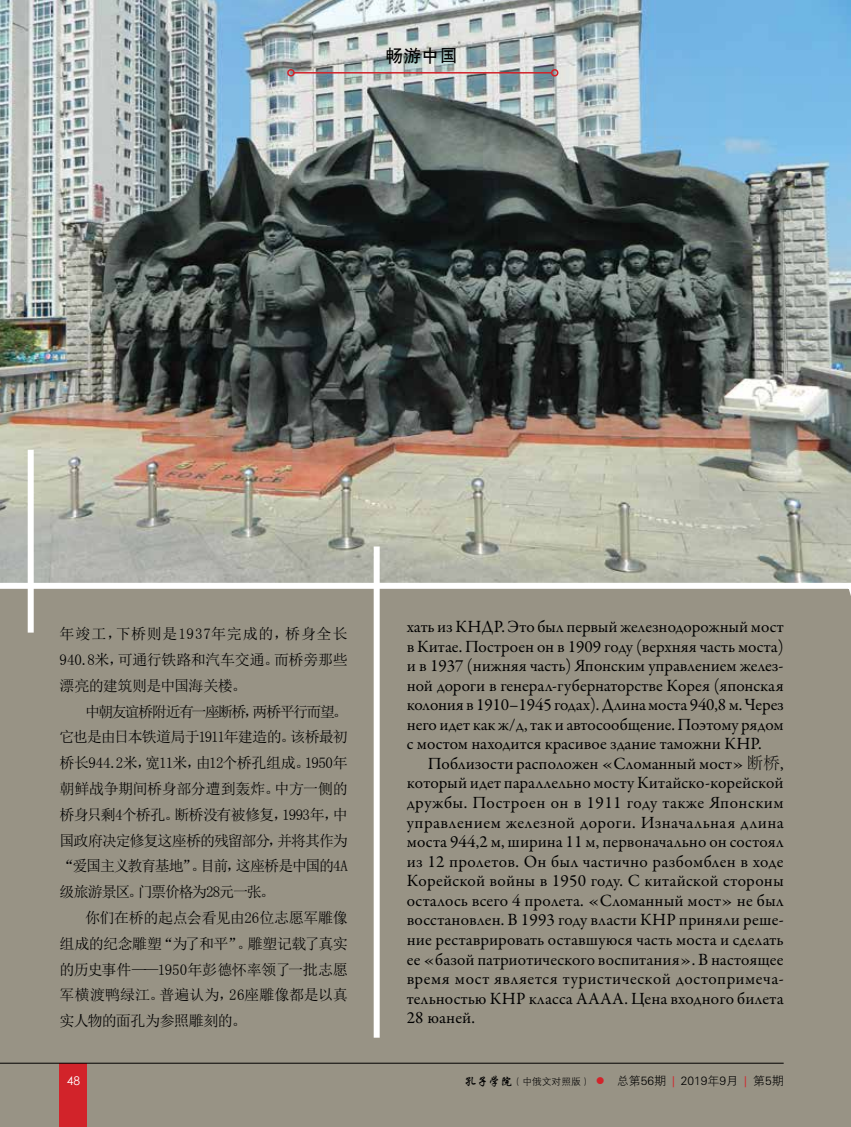
<style>
.page{position:relative;width:851px;height:1127px;background:#fff}
.page>*{position:absolute;margin:0;border:0;box-sizing:border-box;transform-origin:0 0}
.t1{font:18px "MS Hei";color:#000}
.t2{font:17.25px/19.5px "Garamond Premr Pro";letter-spacing:.005em;color:#000;text-align:justify}
.t3{font:15px/25.8px "Sim Sun";letter-spacing:-.03em;color:#000;text-align:justify}
.t4{font:12px "FZXH1 JW GB1 0";color:#000}
.t5{font:12px "Century Gothic";color:#fff}
.s1{font-family:"Adobe Song Std";font-weight:300;font-size:16.5px}
.s2{font-family:"ST Xingkai"}
.s3{font-size:9.75px}
.s4{color:#d2232a}
.s5{font-family:"Century Gothic";color:#d2232a}
</style>
<div class="page">
<div style="left:0;top:0;width:850px;height:1127px;background:#989385"></div>
<div style="left:60px;top:1063px;width:27px;height:64px;background:#d2232a"></div>
<hr style="left:0;top:1063px;width:783px;height:1px;background:#000">
<img style="left:0;top:0;width:850px;height:580px">
<svg style="left:0;top:580px;width:850px;height:189px"></svg>
<hr style="left:294px;top:72px;width:257px;height:2px;background:#d2232a">
<div style="left:551px;top:69px;width:7px;height:8px;border:2px solid #d2232a;border-radius:50%"></div>
<div style="left:287px;top:69px;width:8px;height:8px;border:2px solid #d2232a;border-radius:50%"></div>
<div style="left:28px;top:450px;width:6px;height:182px;background:#fff"></div>
<div style="left:373px;top:546px;width:6px;height:491px;background:#fff"></div>
<p class="t1" style="left:385px;top:45px;width:73px">畅游中国</p>
<p class="t3" style="left:60px;top:621px;width:290px">年竣工，下桥则是1937年完成的，桥身全长940.8米，可通行铁路和汽车交通。而桥旁那些漂亮的建筑则是中国海关楼。</p>
<p class="t3" style="left:60px;top:698px;width:290px;text-indent:26px">中朝友谊桥附近有一座断桥，两桥平行而望。它也是由日本铁道局于1911年建造的。该桥最初桥长944.2米，宽11米，由12个桥孔组成。1950年朝鲜战争期间桥身部分遭到轰炸。中方一侧的桥身只剩4个桥孔。断桥没有被修复，1993年，中国政府决定修复这座桥的残留部分，并将其作为“爱国主义教育基地”。目前，这座桥是中国的4A级旅游景区。门票价格为28元一张。</p>
<p class="t3" style="left:60px;top:905px;width:290px;text-indent:26px">你们在桥的起点会看见由26位志愿军雕像组成的纪念雕塑“为了和平”。雕塑记载了真实的历史事件——1950年彭德怀率领了一批志愿军横渡鸭绿江。普遍认为，26座雕像都是以真实人物的面孔为参照雕刻的。</p>
<p class="t2" style="left:406px;top:617px;width:378px">хать из КНДР. Это был первый железнодорожный мост в Китае. Построен он в 1909 году (верхняя часть моста) и в 1937 (нижняя часть) Японским управлением желез&shy;ной дороги в генерал-губернаторстве Корея (японская колония в 1910–1945 годах). Длина моста 940,8 м. Через него идет как ж/д, так и автосообщение. Поэтому рядом с мостом находится красивое здание таможни КНР.</p>
<p class="t2" style="left:406px;top:754px;width:378px;text-indent:21px">Поблизости расположен «Сломанный мост» <span class="s1">断桥</span>, который идет параллельно мосту Китайско-корейской дружбы. Построен он в 1911 году также Японским управлением железной дороги. Изначальная длина моста 944,2 м, ширина 11 м, первоначально он состоял из 12 пролетов. Он был частично разбомблен в ходе Корейской войны в 1950 году. С китайской стороны осталось всего 4 пролета. «Сломанный мост» не был восстановлен. В 1993 году власти КНР приняли реше&shy;ние реставрировать оставшуюся часть моста и сделать ее «базой патриотического воспитания». В настоящее время мост является туристической достопримеча&shy;тельностью КНР класса AAAA. Цена входного билета 28 юаней.</p>
<p class="t5" style="left:67px;top:1072px;width:15px">48</p>
<p class="t4" style="left:464px;top:1075px;width:320px"><span class="s2">孔子学院</span><span class="s3">（中俄文对照版）</span> <span class="s4">●</span> 总第56期 <span class="s5">|</span> 2019年9月 <span class="s5">|</span> 第5期</p>
</div>
